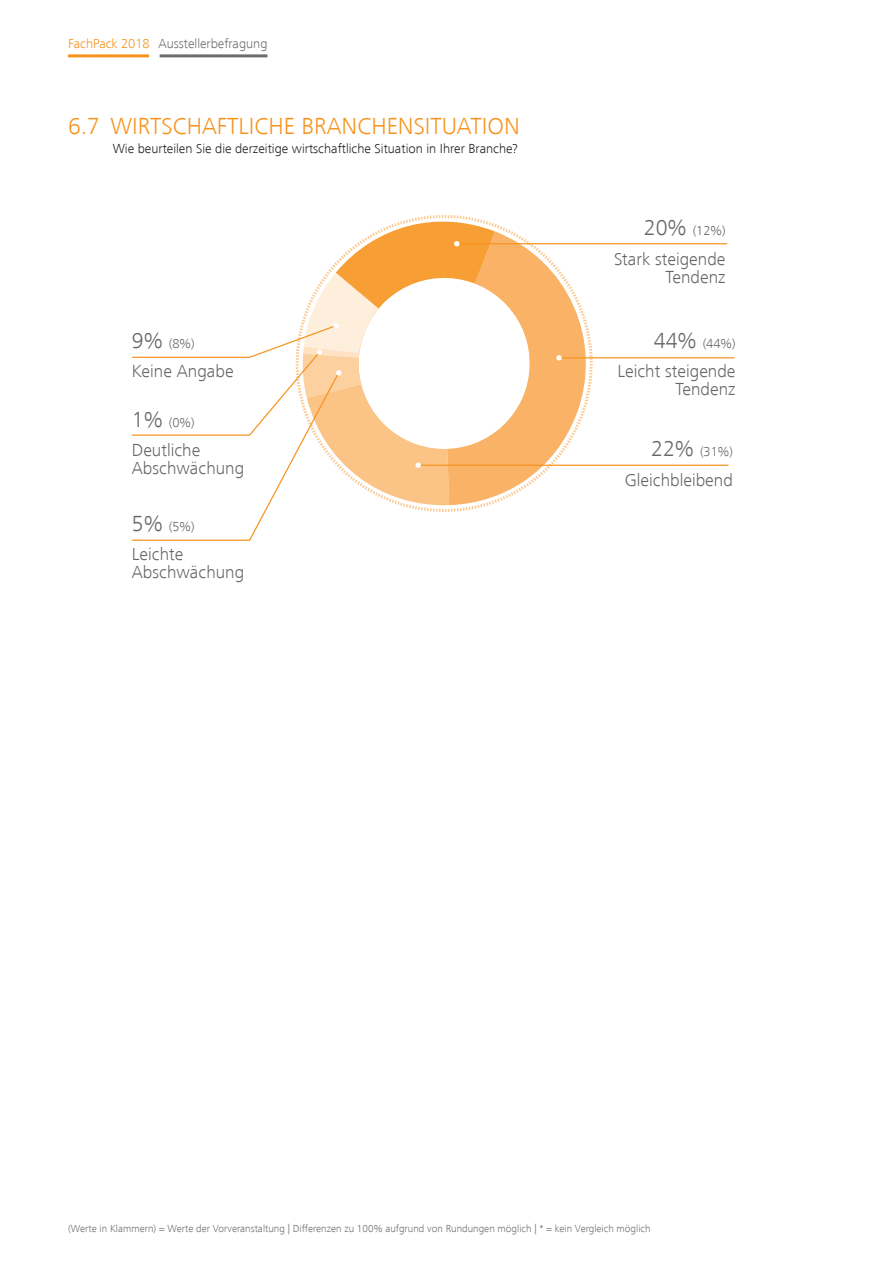
<style>
.page{position:relative;width:893px;height:1263px;background:#fff}
.page>*{position:absolute;margin:0;border:0;box-sizing:border-box;transform-origin:0 0}
.Headline_Ribera_grün{font:300 24px "Frutiger Next LT";color:#f7931d}
.t1{font:300 18px/18px "Frutiger Next LT";color:#656868;text-align:right}
.Fließtext_FrutigerNe{font:300 13.5px "Frutiger Next LT";color:#231f20}
.t2{font:300 13.5px "Frutiger Next LT";color:#656868}
.t3{font:300 13.5px "Frutiger Next LT";color:#6c6d70}
.t4{font:300 13.5px "Frutiger Next LT";color:#f7931d}
.t5{font:300 10.5px "Frutiger Next LT";color:#6c6d70}
.s1{font-size:22.5px}
</style>
<div class="page">
<hr style="left:160px;top:54px;width:107px;height:3px;background:#6c6d70">
<hr style="left:68px;top:54px;width:81px;height:3px;background:#f7931d">
<svg style="left:400px;top:215px;width:207px;height:250px"></svg>
<hr style="left:457px;top:243px;width:270px;height:1px;background:#f7931d">
<hr style="left:559px;top:357px;width:175px;height:1px;background:#f7931d">
<hr style="left:418px;top:465px;width:310px;height:1px;background:#f7931d">
<svg style="left:131px;top:222px;width:455px;height:319px"></svg>
<p class="t4" style="left:68px;top:36px;width:83px">FachPack 2018</p>
<p class="t3" style="left:158px;top:36px;width:111px">Ausstellerbefragung</p>
<p class="Headline_Ribera_grün" style="left:68px;top:113px;width:453px">6.7 WIRTSCHAFTLICHE BRANCHENSITUATION</p>
<p class="Fließtext_FrutigerNe" style="left:113px;top:141px;width:407px">Wie beurteilen Sie die derzeitige wirtschaftliche Situation in Ihrer Branche?</p>
<p class="t2" style="left:132px;top:336px;width:64px"><span class="s1">9%</span> (8%)</p>
<p class="t1" style="left:132px;top:362px;width:103px">Keine Angabe</p>
<p class="t2" style="left:644px;top:223px;width:83px"><span class="s1">20%</span> (12%)</p>
<p class="t1" style="left:614px;top:250px;width:113px">Stark steigende<br>Tendenz</p>
<p class="t2" style="left:654px;top:336px;width:83px"><span class="s1">44%</span> (44%)</p>
<p class="t1" style="left:617px;top:363px;width:120px">Leicht steigende<br>Tendenz</p>
<p class="t2" style="left:132px;top:415px;width:64px"><span class="s1">1%</span> (0%)</p>
<p class="t1" style="left:132px;top:441px;width:114px;text-align:left">Deutliche<br>Abschwächung</p>
<p class="t2" style="left:651px;top:444px;width:83px"><span class="s1">22%</span> (31%)</p>
<p class="t1" style="left:625px;top:471px;width:109px">Gleichbleibend</p>
<p class="t2" style="left:132px;top:519px;width:64px"><span class="s1">5%</span> (5%)</p>
<p class="t1" style="left:132px;top:545px;width:114px;text-align:left">Leichte<br>Abschwächung</p>
<p class="t5" style="left:68px;top:1223px;width:584px">(Werte in Klammern) = Werte der Vorveranstaltung | Differenzen zu 100% aufgrund von Rundungen möglich | * = kein Vergleich möglich</p>
</div>
